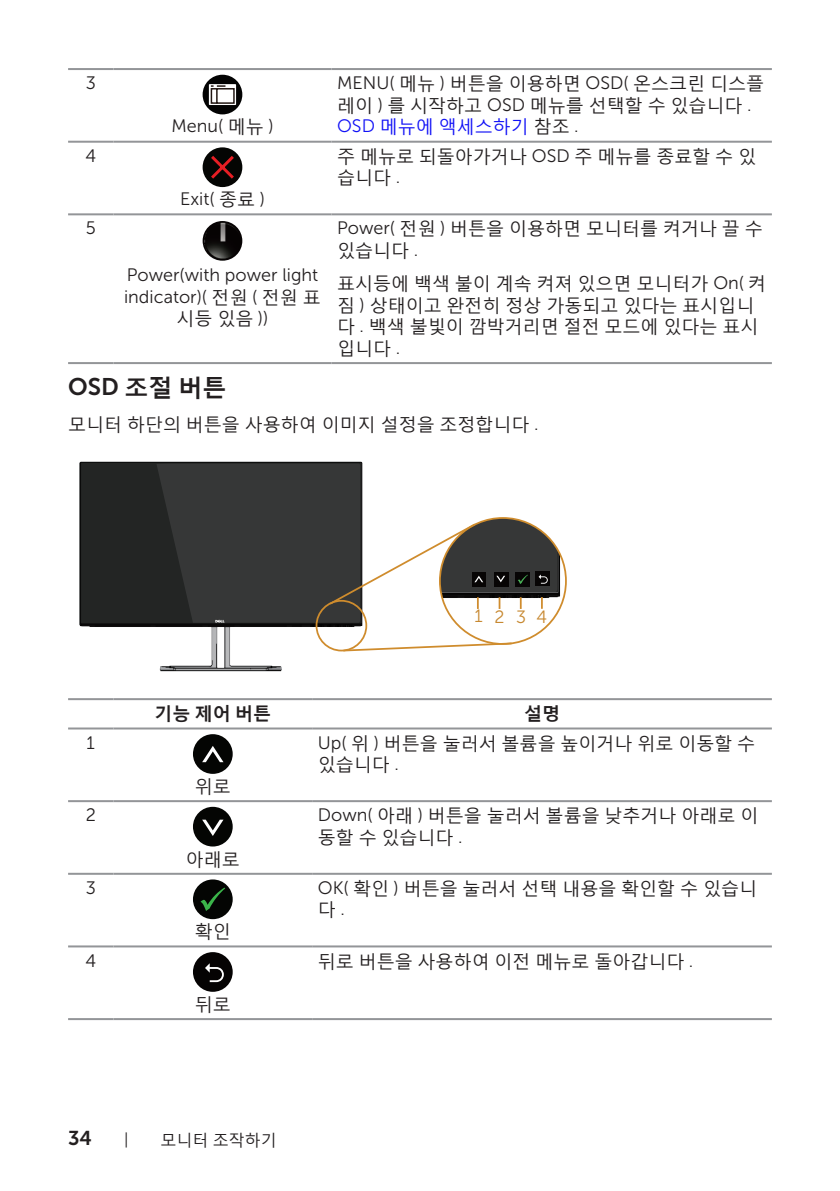
<style>
.page{position:relative;width:840px;height:1191px;background:#fff}
.page>*{position:absolute;margin:0;border:0;box-sizing:border-box;transform-origin:0 0}
.Head_3{font:700 24px "Malgun Gothic";color:#231f20}
.t1{font:20px "Museo Sans For Dell 700";color:#231f20}
.text{font:18px/21.6px "Malgun Gothic";color:#231f20}
.text-2{font:18px/21.6px "Museo Sans For Dell 300";color:#231f20;text-align:center}
.text-3{font:700 18px "Malgun Gothic";color:#231f20}
.t2{font:17.8px "Museo Sans For Dell 300";color:#c78830}
.t3{font:16px "Malgun Gothic";color:#231f20}
.t4{font:16px "Museo Sans For Dell 300";color:#231f20}
.s1{font-family:"Malgun Gothic"}
.s2{font-family:"Museo Sans For Dell 300"}
.s3{font-family:"Museo Sans For Dell 300";color:#1111f6}
.s4{color:#1111f6}
.s5{font-family:"Museo Sans For Dell 700";font-weight:400}
</style>
<div class="page">
<hr style="left:68px;top:68px;width:45px;height:2px;background:#939598">
<hr style="left:113px;top:68px;width:218px;height:2px;background:#939598">
<hr style="left:331px;top:68px;width:440px;height:2px;background:#939598">
<hr style="left:68px;top:141px;width:45px;height:2px;background:#939598">
<hr style="left:113px;top:141px;width:218px;height:2px;background:#939598">
<hr style="left:331px;top:141px;width:440px;height:2px;background:#939598">
<hr style="left:68px;top:213px;width:45px;height:2px;background:#939598">
<hr style="left:113px;top:213px;width:218px;height:2px;background:#939598">
<hr style="left:331px;top:213px;width:440px;height:2px;background:#939598">
<hr style="left:68px;top:362px;width:45px;height:2px;background:#939598">
<hr style="left:113px;top:362px;width:218px;height:2px;background:#939598">
<hr style="left:331px;top:362px;width:440px;height:2px;background:#939598">
<div style="left:202px;top:75px;width:40px;height:39px;background:#030303;border-radius:50%"></div>
<svg style="left:209px;top:84px;width:27px;height:21px"></svg>
<svg style="left:209px;top:85px;width:26px;height:20px"></svg>
<div style="left:202px;top:147px;width:40px;height:40px;background:#040503;border-radius:50%"></div>
<svg style="left:208px;top:153px;width:29px;height:29px"></svg>
<img style="left:202px;top:221px;width:40px;height:40px;border-radius:20px">
<img style="left:439px;top:518px;width:126px;height:126px;border-radius:63px">
<img style="left:79px;top:461px;width:289px;height:211px">
<div style="left:81px;top:463px;width:279px;height:160px;background:#232524"></div>
<div style="left:315px;top:600px;width:52px;height:51px;border:2px solid #cf8c2d;border-radius:50%"></div>
<svg style="left:341px;top:641px;width:172px;height:11px"></svg>
<svg style="left:157px;top:463px;width:400px;height:160px"></svg>
<hr style="left:68px;top:698px;width:45px;height:2px;background:#939598">
<hr style="left:113px;top:698px;width:199px;height:2px;background:#939598">
<hr style="left:312px;top:698px;width:459px;height:2px;background:#939598">
<hr style="left:68px;top:727px;width:45px;height:2px;background:#939598">
<hr style="left:113px;top:727px;width:199px;height:2px;background:#939598">
<hr style="left:312px;top:727px;width:459px;height:2px;background:#939598">
<hr style="left:68px;top:800px;width:45px;height:2px;background:#939598">
<hr style="left:113px;top:800px;width:199px;height:2px;background:#939598">
<hr style="left:312px;top:800px;width:459px;height:2px;background:#939598">
<hr style="left:68px;top:872px;width:45px;height:2px;background:#939598">
<hr style="left:113px;top:872px;width:199px;height:2px;background:#939598">
<hr style="left:312px;top:872px;width:459px;height:2px;background:#939598">
<hr style="left:68px;top:945px;width:45px;height:2px;background:#939598">
<hr style="left:113px;top:945px;width:199px;height:2px;background:#939598">
<hr style="left:312px;top:945px;width:459px;height:2px;background:#939598">
<hr style="left:68px;top:1018px;width:45px;height:2px;background:#939598">
<hr style="left:113px;top:1018px;width:199px;height:2px;background:#939598">
<hr style="left:312px;top:1018px;width:459px;height:2px;background:#939598">
<div style="left:193px;top:734px;width:39px;height:40px;background:#040503;border-radius:50%"></div>
<svg style="left:202px;top:746px;width:21px;height:16px"></svg>
<div style="left:193px;top:807px;width:39px;height:39px;background:#040503;border-radius:50%"></div>
<svg style="left:202px;top:819px;width:21px;height:17px"></svg>
<div style="left:193px;top:879px;width:39px;height:40px;background:#040503;border-radius:50%"></div>
<svg style="left:200px;top:887px;width:25px;height:24px"></svg>
<div style="left:193px;top:952px;width:39px;height:39px;background:#050303;border-radius:50%"></div>
<svg style="left:205px;top:963px;width:19px;height:19px"></svg>
<p class="text-2" style="left:86px;top:72px;width:12px">3</p>
<p class="text-2" style="left:171px;top:116px;width:104px">Menu( <span class="s1">메뉴</span> )</p>
<p class="text" style="left:337px;top:72px;width:428px"><span class="s2">MENU(</span> 메뉴 <span class="s2">)</span> 버튼을 이용하면 <span class="s2">OSD(</span> 온스크린 디스플 레이 <span class="s2">)</span> 를 시작하고 <span class="s2">OSD</span> 메뉴를 선택할 수 있습니다 <span class="s2">.<br></span><span class="s3">OSD</span> <span class="s4">메뉴에 액세스하기</span> 참조 <span class="s2">.</span></p>
<p class="text-2" style="left:85px;top:145px;width:12px">4</p>
<p class="text" style="left:337px;top:145px;width:420px">주 메뉴로 되돌아가거나 <span class="s2">OSD</span> 주 메뉴를 종료할 수 있 습니다 <span class="s2">.</span></p>
<p class="text-2" style="left:180px;top:188px;width:86px">Exit( <span class="s1">종료</span> )</p>
<p class="text-2" style="left:86px;top:217px;width:12px">5</p>
<p class="text-2" style="left:124px;top:264px;width:198px">Power(with power light indicator)( <span class="s1">전원</span> ( <span class="s1">전원 표 시등 있음</span> ))</p>
<p class="text" style="left:337px;top:217px;width:427px"><span class="s2">Power(</span> 전원 <span class="s2">)</span> 버튼을 이용하면 모니터를 켜거나 끌 수 있습니다 <span class="s2">.</span></p>
<p class="text" style="left:337px;top:272px;width:430px">표시등에 백색 불이 계속 켜져 있으면 모니터가 <span class="s2">On(</span> 켜 짐 <span class="s2">)</span> 상태이고 완전히 정상 가동되고 있다는 표시입니 다 <span class="s2">.</span> 백색 불빛이 깜박거리면 절전 모드에 있다는 표시 입니다 <span class="s2">.</span></p>
<p class="Head_3" style="left:68px;top:372px;width:160px"><span class="s5">OSD</span> 조절 버튼</p>
<p class="text" style="left:68px;top:413px;width:471px">모니터 하단의 버튼을 사용하여 이미지 설정을 조정합니다 <span class="s2">.</span></p>
<p class="t2" style="left:474px;top:607px;width:74px">1234</p>
<p class="text-3" style="left:154px;top:702px;width:118px">기능 제어 버튼</p>
<p class="text-3" style="left:523px;top:702px;width:37px">설명</p>
<p class="text-2" style="left:87px;top:731px;width:10px">1</p>
<p class="text" style="left:317px;top:731px;width:438px"><span class="s2">Up(</span> 위 <span class="s2">)</span> 버튼을 눌러서 볼륨을 높이거나 위로 이동할 수 있습니다 <span class="s2">.</span></p>
<p class="text" style="left:195px;top:775px;width:37px">위로</p>
<p class="text-2" style="left:86px;top:804px;width:12px">2</p>
<p class="text" style="left:317px;top:804px;width:442px"><span class="s2">Down(</span> 아래 <span class="s2">)</span> 버튼을 눌러서 볼륨을 낮추거나 아래로 이 동할 수 있습니다 <span class="s2">.</span></p>
<p class="text" style="left:186px;top:847px;width:55px">아래로</p>
<p class="text-2" style="left:86px;top:877px;width:12px">3</p>
<p class="text" style="left:317px;top:877px;width:440px"><span class="s2">OK(</span> 확인 <span class="s2">)</span> 버튼을 눌러서 선택 내용을 확인할 수 있습니 다<span class="s2">.</span></p>
<p class="text" style="left:195px;top:920px;width:37px">확인</p>
<p class="text-2" style="left:85px;top:949px;width:12px">4</p>
<p class="text" style="left:317px;top:949px;width:377px">뒤로 버튼을 사용하여 이전 메뉴로 돌아갑니다 <span class="s2">.</span></p>
<p class="text" style="left:195px;top:993px;width:37px">뒤로</p>
<p class="t1" style="left:68px;top:1126px;width:25px">34</p>
<p class="t4" style="left:124px;top:1130px;width:6px">|</p>
<p class="t3" style="left:160px;top:1129px;width:118px">모니터 조작하기</p>
</div>
